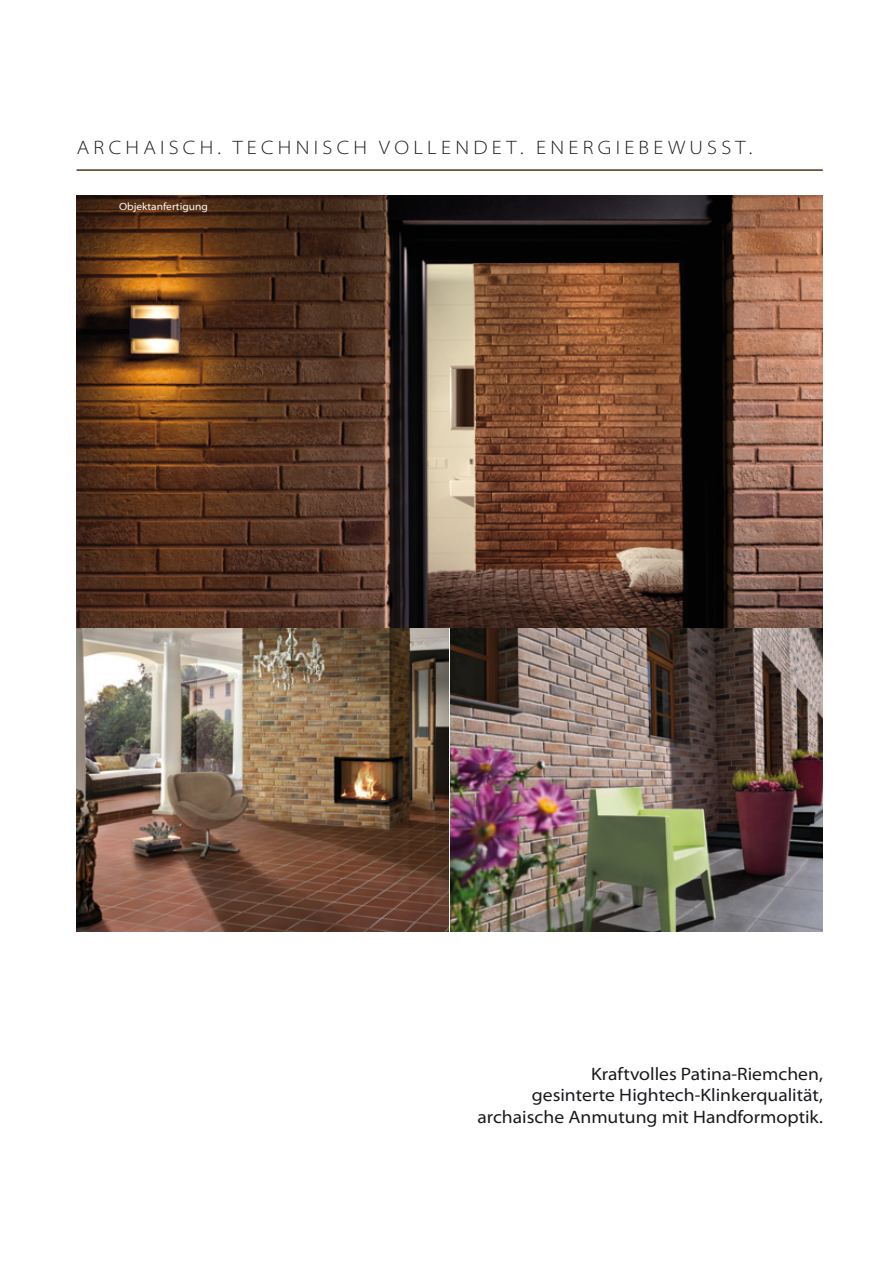
<style>
.page{position:relative;width:893px;height:1263px;background:#fff}
.page>*{position:absolute;margin:0;border:0;box-sizing:border-box;transform-origin:0 0}
.t1{font:300 semi-expanded 19.5px "Myriad Pro";letter-spacing:.22em;color:#1a171c}
.t2{font:semi-expanded 18px/21.6px "Myriad Pro";color:#1a171c;text-align:right}
.t3{font:semi-expanded 10.5px "Myriad Pro";color:#fff}
</style>
<div class="page">
<hr style="left:77px;top:169px;width:746px;height:2px;background:#59321a">
<img style="left:77px;top:196px;width:746px;height:431px">
<img style="left:77px;top:629px;width:372px;height:302px">
<img style="left:451px;top:629px;width:372px;height:302px">
<p class="t1" style="left:77px;top:136px;width:32px">ARCHAI</p>
<p class="t1" style="left:169px;top:136px;width:93px">SCH . TECHNI</p>
<p class="t1" style="left:323px;top:136px;width:30px">SCH</p>
<p class="t1" style="left:379px;top:136px;width:49px">VOLLEN</p>
<p class="t1" style="left:473px;top:136px;width:92px">DET . ENER</p>
<p class="t1" style="left:598px;top:136px;width:156px">GIE BE WUSST.</p>
<p class="t3" style="left:119px;top:201px;width:90px">Objektanfertigung</p>
<p class="t2" style="left:477px;top:1063px;width:347px">Kraftvolles Patina-Riemchen,<br>gesinterte H ightech-Klinkerqualität, archaische Anmutung mit Handformoptik.</p>
</div>
